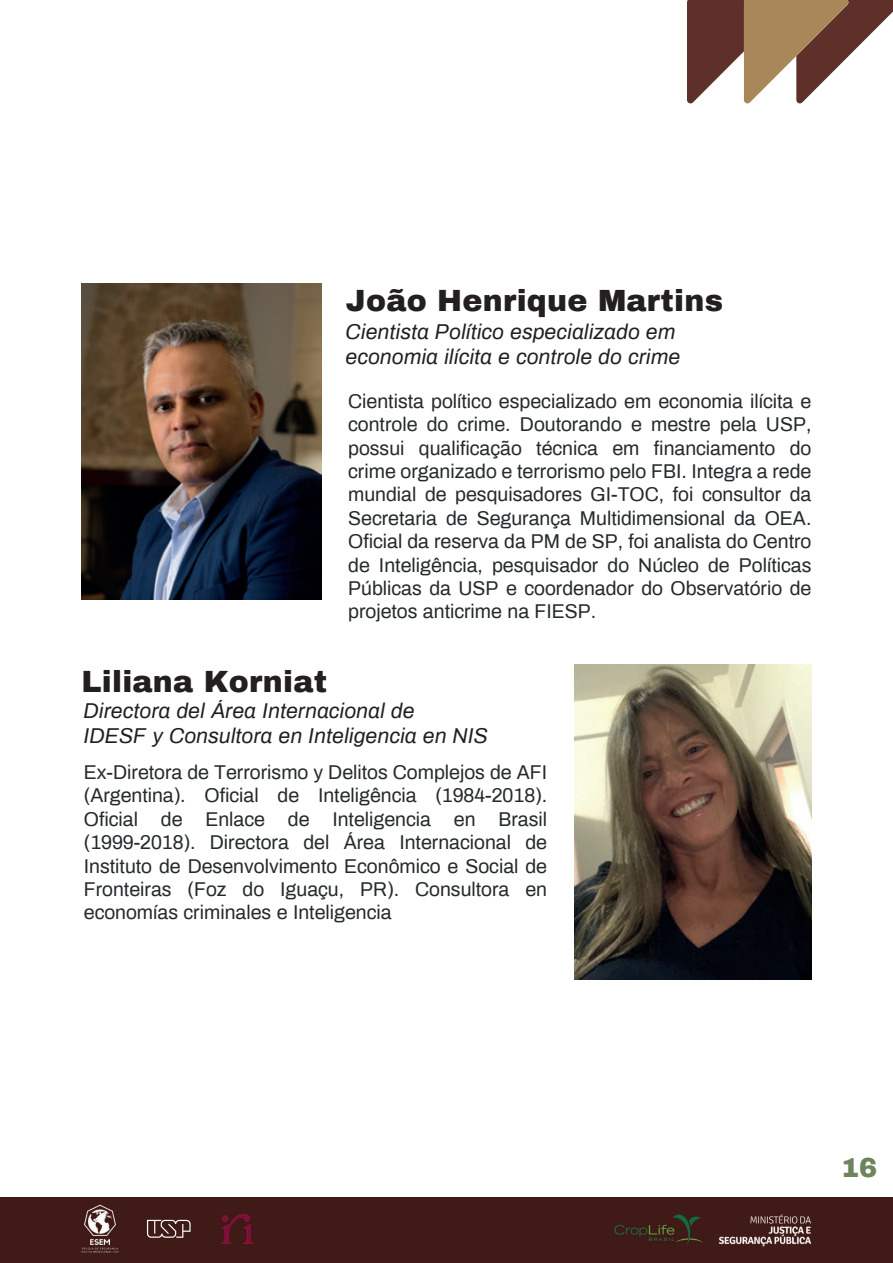
<style>
.page{position:relative;width:893px;height:1263px;background:#fff}
.page>*{position:absolute;margin:0;border:0;box-sizing:border-box;transform-origin:0 0}
.t1{font:900 30px "Archivo";letter-spacing:.01em;color:#231f20}
.t2{font:900 27px "Archivo";color:#6e845c}
.t3{font:italic 21px/25.2px "Archivo";letter-spacing:.01em;color:#231f20}
.t4{font:19.5px/23.4px "Archivo";color:#252a2d;text-align:justify}
</style>
<div class="page">
<svg style="left:687px;top:0;width:206px;height:103px"></svg>
<div style="left:0;top:1197px;width:893px;height:66px;background:#401a17"></div>
<img style="left:221px;top:1214px;width:31px;height:30px">
<img style="left:82px;top:1204px;width:36px;height:49px">
<svg style="left:147px;top:1220px;width:44px;height:18px"></svg>
<img style="left:719px;top:1214px;width:92px;height:32px">
<img style="left:614px;top:1214px;width:88px;height:31px">
<img style="left:82px;top:283px;width:239px;height:316px">
<img style="left:575px;top:665px;width:236px;height:315px">
<h1 class="t1" style="left:346px;top:283px;width:379px">João Henrique Martins</h1>
<p class="t3" style="left:346px;top:318px;width:336px">Cientista Político especializado em economia ilícita e controle do crime</p>
<p class="t4" style="left:348px;top:388px;width:465px">Cientista político especializado em economia ilícita e controle do crime. Doutorando e mestre pela USP, possui qualificação técnica em financiamento do crime organizado e terrorismo pelo FBI. Integra a rede mundial de pesquisadores GI-TOC, foi consultor da Secretaria de Segurança Multidimensional da OEA.<br>Oficial da reserva da PM de SP, foi analista do Centro de Inteligência, pesquisador do Núcleo de Políticas Públicas da USP e coordenador do Observatório de projetos anticrime na FIESP.</p>
<h1 class="t1" style="left:82px;top:663px;width:247px">Liliana Korniat</h1>
<p class="t3" style="left:84px;top:697px;width:406px">Directora del Área Internacional de<br>IDESF y Consultora en Inteligencia en NIS</p>
<p class="t4" style="left:84px;top:759px;width:465px">Ex-Diretora de Terrorismo y Delitos Complejos de AFI (Argentina). Oficial de Inteligência (1984-2018).<br>Oficial de Enlace de Inteligencia en Brasil (1999-2018). Directora del Área Internacional de Instituto de Desenvolvimento Econômico e Social de Fronteiras (Foz do Iguaçu, PR). Consultora en economías criminales e Inteligencia</p>
<h2 class="t2" style="left:841px;top:1152px;width:38px">16</h2>
</div>
